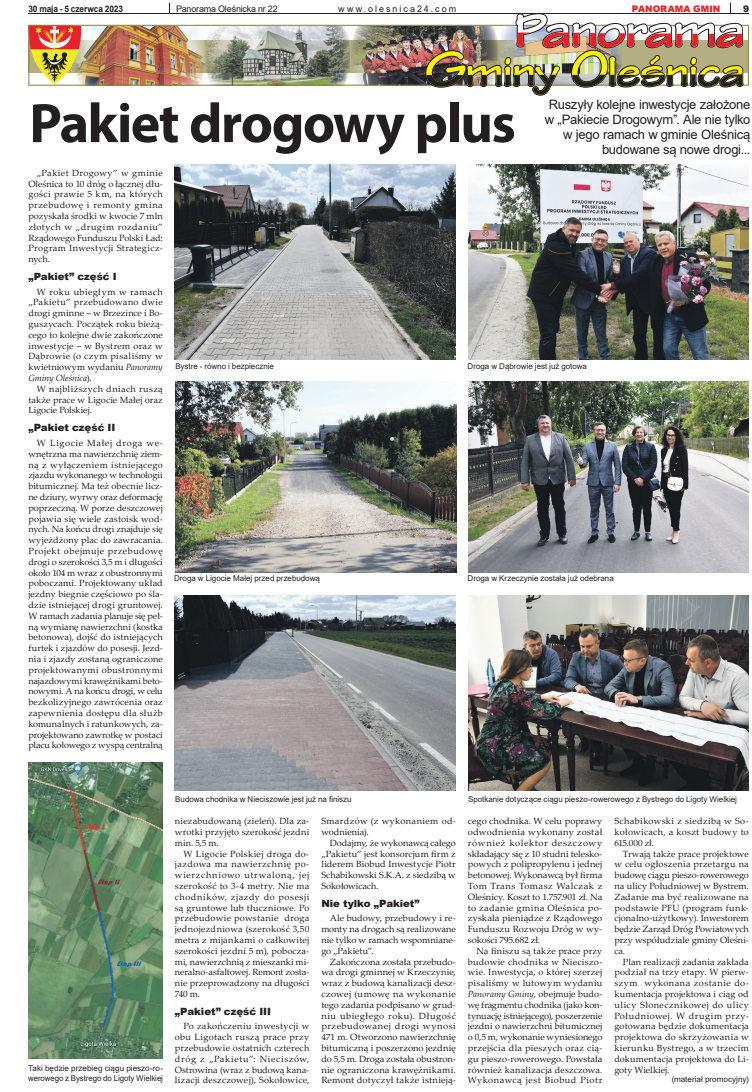
<style>
.page{position:relative;width:752px;height:1092px;background:#fff}
.page>*{position:absolute;margin:0;border:0;box-sizing:border-box;transform-origin:0 0}
.t1{font:700 56px "Myriad Pro";letter-spacing:-.03em;color:#231f20}
.t2{font:13px/15px "Arial";letter-spacing:-.02em;color:#231f20;text-align:right}
.t3{font:900 10px "Arial";letter-spacing:-.005em;color:#231f20}
.t4{font:9px/10.8px "Palatino Linotype";letter-spacing:.005em;color:#231f20;text-align:justify}
.t5{font:9px/10.8px "Palatino Linotype";letter-spacing:.005em;color:#231f20;text-align:justify;scale:1.04 1}
.t6{font:9px/10.8px "Palatino Linotype";letter-spacing:.03em;color:#231f20}
.t7{font:9px "Arial";letter-spacing:-.015em;color:#231f20}
.t8{font:700 9px "Arial";letter-spacing:-.015em;color:#231f20;scale:.93 1}
.t9{font:9px "Arial";letter-spacing:.22em;color:#231f20}
.t10{font:900 9px "Arial";letter-spacing:.01em;color:#ee1d23}
.t11{font:900 9px "Arial";color:#231f20}
.t12{font:8px/9.6px "Arial";color:#231f20}
.s1{font-style:italic}
</style>
<div class="page">
<hr style="left:28px;top:13px;width:720px;height:1px;background:#231f20">
<img style="left:28px;top:25px;width:720px;height:61px">
<img style="left:424px;top:3px;width:320px;height:93px">
<img style="left:175px;top:165px;width:280px;height:194px">
<img style="left:175px;top:595px;width:280px;height:195px">
<img style="left:175px;top:381px;width:281px;height:191px">
<img style="left:468px;top:165px;width:280px;height:194px">
<img style="left:468px;top:381px;width:280px;height:191px">
<img style="left:468px;top:595px;width:280px;height:195px">
<img style="left:28px;top:762px;width:135px;height:296px">
<p class="t8" style="left:28px;top:2px;width:103px">30 maja - 5 czerwca 2023</p>
<p class="t7" style="left:176px;top:2px;width:103px">Panorama Oleśnicka nr 22</p>
<p class="t9" style="left:338px;top:2px;width:119px">www.olesnica24.com</p>
<p class="t10" style="left:631px;top:2px;width:90px">PANORAMA GMIN</p>
<p class="t11" style="left:742px;top:2px;width:8px">9</p>
<h1 class="t1" style="left:29px;top:87px;width:488px">Pakiet drogowy plus</h1>
<h2 class="t2" style="left:544px;top:97px;width:207px">Ruszyły kolejne inwestycje założone w „Pakiecie Drogowym”. Ale nie tylko w jego ramach w gminie Oleśnicą budowane są nowe drogi...</h2>
<p class="t4" style="left:28px;top:167px;width:136px;text-indent:9px">„Pakiet Drogowy” w gminie Oleśnica to 10 dróg o łącznej dłu&shy;gości prawie 5 km, na których przebudowę i remonty gmina pozyskała środki w kwocie 7 mln złotych w „drugim rozdaniu” Rządowego Funduszu Polski Ład:<br>Program Inwestycji Strategicz&shy;nych.</p>
<p class="t3" style="left:28px;top:269px;width:90px">„Pakiet” część I</p>
<p class="t4" style="left:28px;top:286px;width:136px;text-indent:9px">W roku ubiegłym w ramach „Pakietu” przebudowano dwie drogi gminne – w Brzezince i Bo&shy;guszycach. Początek roku bieżą&shy;cego to kolejne dwie zakończone inwestycje – w Bystrem oraz w Dąbrowie (o czym pisaliśmy w kwietniowym wydaniu <span class="s1">Panoramy Gminy Oleśnica</span>).</p>
<p class="t4" style="left:28px;top:383px;width:136px;text-indent:9px">W najbliższych dniach ruszą także prace w Ligocie Małej oraz Ligocie Polskiej.</p>
<p class="t3" style="left:28px;top:420px;width:89px">„Pakiet część II</p>
<p class="t4" style="left:28px;top:437px;width:136px;text-indent:9px">W Ligocie Małej droga we&shy;wnętrzna ma nawierzchnię ziem&shy;ną z wyłączeniem istniejącego zjazdu wykonanego w technologii bitumicznej. Ma też obecnie licz&shy;ne dziury, wyrwy oraz deformację poprzeczną. W porze deszczowej pojawia się wiele zastoisk wod&shy;nych. Na końcu drogi znajduje się wyjeżdżony plac do zawracania.<br>Projekt obejmuje przebudowę drogi o szerokości 3,5 m i długości około 104 m wraz z obustronnymi poboczami. Projektowany układ jezdny biegnie częściowo po śla&shy;dzie istniejącej drogi gruntowej.<br>W ramach zadania planuje się peł&shy;ną wymianę nawierzchni (kostka betonowa), dojść do istniejących furtek i zjazdów do posesji. Jezd&shy;nia i zjazdy zostaną ograniczone projektowanymi obustronnymi najazdowymi krawężnikami beto&shy;nowymi. A na końcu drogi, w celu bezkolizyjnego zawrócenia oraz zapewnienia dostępu dla służb komunalnych i ratunkowych, za&shy;projektowano zawrotkę w postaci placu kołowego z wyspą centralną</p>
<p class="t12" style="left:175px;top:361px;width:100px">Bystre - równo i bezpiecznie</p>
<p class="t12" style="left:467px;top:361px;width:121px">Droga w Dąbrowie jest już gotowa</p>
<p class="t12" style="left:174px;top:573px;width:147px">Droga w Ligocie Małej przed przebudową</p>
<p class="t12" style="left:467px;top:573px;width:148px">Droga w Krzeczynie została już odebrana</p>
<p class="t12" style="left:28px;top:1063px;width:136px">Taki będzie przebieg ciągu pieszo-ro&shy;werowego z Bystrego do Ligoty Wielkiej</p>
<p class="t12" style="left:175px;top:794px;width:178px">Budowa chodnika w Nieciszowie jest już na finiszu</p>
<p class="t4" style="left:175px;top:815px;width:136px">niezabudowaną (zieleń). Dla za&shy;wrotki przyjęto szerokość jezdni min. 5,5 m.</p>
<p class="t4" style="left:175px;top:847px;width:136px;text-indent:9px">W Ligocie Polskiej droga do&shy;jazdowa ma nawierzchnię po&shy;wierzchniowo utrwaloną, jej szerokość to 3-4 metry. Nie ma chodników, zjazdy do posesji są gruntowe lub tłuczniowe. Po przebudowie powstanie droga jednojezdniowa (szerokość 3,50 metra z mijankami o całkowitej szerokości jezdni 5 m), pobocza&shy;mi, nawierzchnią z mieszanki mi&shy;neralno-asfaltowej. Remont zosta&shy;nie przeprowadzony na długości 740 m.</p>
<p class="t3" style="left:175px;top:1003px;width:98px">„Pakiet” część III</p>
<p class="t4" style="left:175px;top:1020px;width:136px;text-indent:9px">Po zakończeniu inwestycji w obu Ligotach ruszą prace przy przebudowie ostatnich czterech dróg z „Pakietu”: Nieciszów, Ostrowina (wraz z budową kana&shy;lizacji deszczowej), Sokołowice,</p>
<p class="t6" style="left:321px;top:815px;width:136px">Smardzów (z wykonaniem od&shy;wodnienia).</p>
<p class="t4" style="left:321px;top:836px;width:136px;text-indent:9px">Dodajmy, że wykonawcą całego „Pakietu” jest konsorcjum firm z liderem Biobud Inwestycje Piotr Schabikowski S.K.A. z siedzibą w Sokołowicach.</p>
<p class="t3" style="left:321px;top:895px;width:100px">Nie tylko „Pakiet”</p>
<p class="t4" style="left:321px;top:912px;width:136px;text-indent:9px">Ale budowy, przebudowy i re&shy;monty na drogach są realizowane nie tylko w ramach wspomniane&shy;go „Pakietu”.</p>
<p class="t5" style="left:321px;top:955px;width:131px;text-indent:9px">Zakończona została przebudo&shy;wa drogi gminnej w Krzeczynie, wraz z budową kanalizacji desz&shy;czowej (umowę na wykonanie tego zadania podpisano w grud&shy;niu ubiegłego roku). Długość przebudowanej drogi wynosi 471 m. Otworzono nawierzchnię bitumiczną i poszerzono jezdnię do 5,5 m. Droga została obustron&shy;nie ograniczona krawężnikami.<br>Remont dotyczył także istnieją-</p>
<p class="t12" style="left:468px;top:794px;width:270px">Spotkanie dotyczące ciągu pieszo-rowerowego z Bystrego do Ligoty Wielkiej</p>
<p class="t5" style="left:467px;top:815px;width:131px">cego chodnika. W celu poprawy odwodnienia wykonany został również kolektor deszczowy składający się z 10 studni telesko&shy;powych z polipropylenu i jednej betonowej. Wykonawcą był firma Tom Trans Tomasz Walczak z Oleśnicy. Koszt to 1.757.901 zł. Na to zadanie gmina Oleśnica po&shy;zyskała pieniądze z Rządowego Funduszu Rozwoju Dróg w wy&shy;sokości 795.682 zł.</p>
<p class="t4" style="left:467px;top:944px;width:136px;text-indent:9px">Na finiszu są także prace przy budowie chodnika w Nieciszo&shy;wie. Inwestycja, o której szerzej pisaliśmy w lutowym wydaniu <span class="s1">Panoramy Gminy</span>, obejmuje budo&shy;wę fragmentu chodnika (jako kon&shy;tynuację istniejącego), poszerzenie jezdni o nawierzchni bitumicznej o 0,5 m, wykonanie wyniesionego przejścia dla pieszych oraz cią&shy;gu pieszo-rowerowego. Powstała również kanalizacja deszczowa.<br>Wykonawcą jest Biobud Piotr</p>
<p class="t4" style="left:614px;top:815px;width:136px">Schabikowski z siedzibą w So&shy;kołowicach, a koszt budowy to 615.000 zł.</p>
<p class="t4" style="left:614px;top:847px;width:136px;text-indent:9px">Trwają także prace projektowe w celu ogłoszenia przetargu na budowę ciągu pieszo-rowerowego na ulicy Południowej w Bystrem.<br>Zadanie ma być realizowane na podstawie PFU (program funk&shy;cjonalno-użytkowy). Inwestorem będzie Zarząd Dróg Powiatowych przy współudziale gminy Oleśni&shy;ca.</p>
<p class="t4" style="left:614px;top:955px;width:136px;text-indent:9px">Plan realizacji zadania zakłada podział na trzy etapy. W pierw&shy;szym wykonana zostanie do&shy;kumentacja projektowa i ciąg od ulicy Słonecznikowej do ulicy Południowej. W drugim przy&shy;gotowana będzie dokumentacja projektowa do skrzyżowania w kierunku Bystrego, a w trzecim dokumentacja projektowa do Li&shy;goty Wielkiej.</p>
<p class="t12" style="left:671px;top:1074px;width:79px">(materiał promocyjny)</p>
</div>
